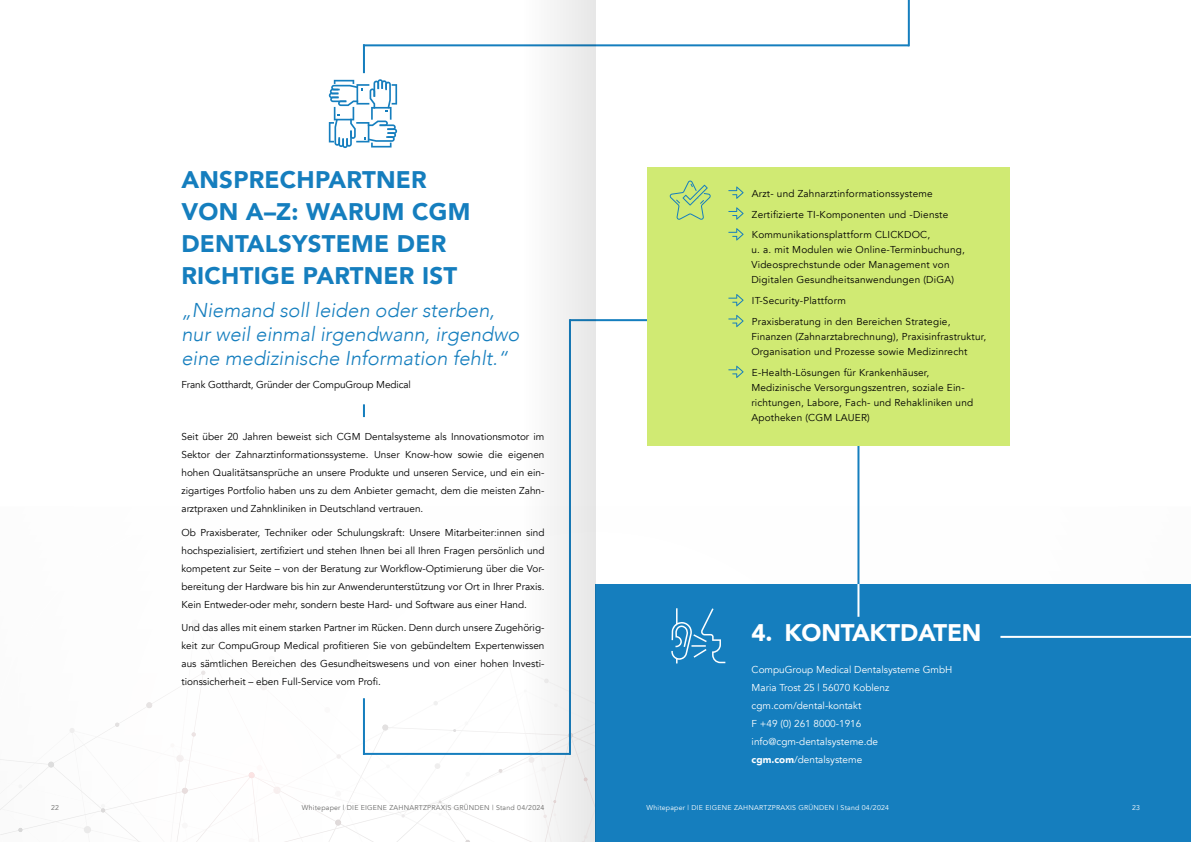
<style>
.page{position:relative;width:1191px;height:842px;background:#fff}
.page>*{position:absolute;margin:0;border:0;box-sizing:border-box;transform-origin:0 0}
.t1{font:900 24px/32px "Avenir";letter-spacing:.01em;color:#157ebe}
.t2{font:900 24px "Avenir";letter-spacing:-.01em;color:#fff}
.t3{font:italic 300 20px/24px "Avenir";color:#157ebe}
.t4{font:10px/18px "Avenir";letter-spacing:.02em;color:#000}
.t5{font:10px/18px "Avenir";color:#fff}
.t6{font:10px "Avenir";letter-spacing:-.01em;color:#000}
.t7{font:7px "Avenir";letter-spacing:.03em;color:#686867}
.t8{font:7px "Avenir";letter-spacing:.03em;color:#fff}
.s1{font-weight:900}
</style>
<div class="page">
<svg style="left:192px;top:620px;width:6px;height:7px"></svg>
<svg style="left:0;top:674px;width:336px;height:168px"></svg>
<svg style="left:248px;top:765px;width:15px;height:14px"></svg>
<svg style="left:48px;top:762px;width:6px;height:6px"></svg>
<svg style="left:146px;top:702px;width:6px;height:6px"></svg>
<svg style="left:182px;top:788px;width:6px;height:6px"></svg>
<svg style="left:101px;top:804px;width:4px;height:8px"></svg>
<svg style="left:18px;top:828px;width:5px;height:4px"></svg>
<svg style="left:115px;top:722px;width:4px;height:5px"></svg>
<svg style="left:191px;top:732px;width:5px;height:4px"></svg>
<svg style="left:201px;top:671px;width:4px;height:4px"></svg>
<svg style="left:433px;top:701px;width:5px;height:4px"></svg>
<img style="left:373px;top:727px;width:125px;height:25px">
<img style="left:336px;top:751px;width:50px;height:91px">
<img style="left:486px;top:772px;width:12px;height:56px">
<img style="left:435px;top:778px;width:51px;height:62px">
<img style="left:386px;top:802px;width:50px;height:40px">
<svg style="left:382px;top:724px;width:9px;height:8px"></svg>
<svg style="left:335px;top:820px;width:6px;height:6px"></svg>
<hr style="left:570px;top:319px;width:134px;height:2px;background:#157ebe">
<hr style="left:363px;top:753px;width:207px;height:2px;background:#157ebe">
<hr style="left:857px;top:432px;width:2px;height:152px;background:#157ebe">
<div style="left:646px;top:167px;width:363px;height:279px;background:#d0ea73"></div>
<svg style="left:669px;top:181px;width:42px;height:39px"></svg>
<div style="left:595px;top:584px;width:596px;height:258px;background:#157ebe"></div>
<hr style="left:857px;top:584px;width:2px;height:33px;background:#fff">
<hr style="left:1000px;top:636px;width:191px;height:2px;background:#fff">
<svg style="left:671px;top:608px;width:54px;height:55px"></svg>
<svg style="left:329px;top:79px;width:68px;height:69px"></svg>
<hr style="left:363px;top:44px;width:546px;height:2px;background:#157ebe">
<hr style="left:363px;top:44px;width:2px;height:29px;background:#157ebe">
<svg style="left:363px;top:404px;width:2px;height:13px"></svg>
<hr style="left:363px;top:698px;width:2px;height:57px;background:#157ebe">
<hr style="left:908px;top:0;width:2px;height:46px;background:#157ebe">
<svg style="left:728px;top:186px;width:15px;height:13px"></svg>
<svg style="left:728px;top:207px;width:15px;height:13px"></svg>
<svg style="left:728px;top:228px;width:15px;height:12px"></svg>
<svg style="left:728px;top:294px;width:15px;height:12px"></svg>
<svg style="left:728px;top:315px;width:15px;height:12px"></svg>
<svg style="left:728px;top:366px;width:15px;height:12px"></svg>
<div style="left:520px;top:0;width:75px;height:842px;background:#f3f3f3"></div>
<h1 class="t1" style="left:181px;top:163px;width:290px">ANSPRECHPARTNER<br>VON A–Z: WARUM CGM<br>DENTALSYSTEME DER<br>RICHTIGE PARTNER IST</h1>
<h2 class="t3" style="left:181px;top:298px;width:339px">„Niemand soll leiden oder sterben, nur weil einmal irgendwann, irgendwo eine medizinische Information fehlt.“</h2>
<p class="t6" style="left:181px;top:379px;width:231px">Frank Gotthardt, Gründer der CompuGroup Medical</p>
<p class="t4" style="left:181px;top:428px;width:364px;text-align:justify">Seit über 20 Jahren beweist sich CGM Dentalsysteme als Innovationsmotor im Sektor der Zahnarztinformationssysteme. Unser Know-how sowie die eigenen hohen Qualitätsansprüche an unsere Produkte und unseren Service, und ein ein&shy;zigartiges Portfolio haben uns zu dem Anbieter gemacht, dem die meisten Zahn&shy;arztpraxen und Zahnkliniken in Deutschland vertrauen.</p>
<p class="t4" style="left:181px;top:523px;width:364px;text-align:justify">Ob Praxisberater, Techniker oder Schulungskraft: Unsere Mitarbeiter:innen sind hochspezialisiert, zertifiziert und stehen Ihnen bei all Ihren Fragen persönlich und kompetent zur Seite – von der Beratung zur Workflow-Optimierung über die Vor&shy;bereitung der Hardware bis hin zur Anwenderunterstützung vor Ort in Ihrer Praxis.<br>Kein Entweder-oder mehr, sondern beste Hard- und Software aus einer Hand.</p>
<p class="t4" style="left:181px;top:619px;width:364px;text-align:justify">Und das alles mit einem starken Partner im Rücken. Denn durch unsere Zugehörig&shy;keit zur CompuGroup Medical profitieren Sie von gebündeltem Expertenwissen aus sämtlichen Bereichen des Gesundheitswesens und von einer hohen Investi&shy;tionssicherheit – eben Full-Service vom Profi.</p>
<p class="t4" style="left:752px;top:183px;width:198px;line-height:20.8px">Arzt- und Zahnarztinformationssysteme<br>Zertifizierte TI-Komponenten und -Dienste<br>Kommunikationsplattform CLICKDOC,</p>
<p class="t4" style="left:751px;top:243px;width:215px;line-height:15px">u. a. mit Modulen wie Online-Terminbuchung,<br>Videosprechstunde oder Management von<br>Digitalen Gesundheitsanwendungen (DiGA)</p>
<p class="t4" style="left:752px;top:291px;width:200px;line-height:20.8px">IT-Security-Plattform<br>Praxisberatung in den Bereichen Strategie,</p>
<p class="t4" style="left:751px;top:329px;width:236px;line-height:15px">Finanzen (Zahnarztabrechnung), Praxisinfrastruktur,<br>Organisation und Prozesse sowie Medizinrecht</p>
<p class="t4" style="left:751px;top:365px;width:223px;line-height:15px">E-Health-Lösungen für Krankenhäuser, Medizinische Versorgungszentren, soziale Ein&shy;richtungen, Labore, Fach- und Rehakliniken und Apotheken (CGM LAUER)</p>
<h1 class="t2" style="left:751px;top:612px;width:231px">4. KONTAKTDATEN</h1>
<p class="t5" style="left:751px;top:661px;width:202px">CompuGroup Medical Dentalsysteme GmbH<br>Maria Trost 25 | 56070 Koblenz cgm.com/dental-kontakt<br>F +49 (0) 261 8000-1916 info@cgm-dentalsysteme.de <span class="s1">cgm.com</span>/dentalsysteme</p>
<p class="t7" style="left:51px;top:803px;width:9px">22</p>
<p class="t7" style="left:302px;top:803px;width:244px">Whitepaper | DIE EIGENE ZAHNARTZPRAXIS GRÜNDEN | Stand 04/2024</p>
<p class="t8" style="left:646px;top:803px;width:244px">Whitepaper | DIE EIGENE ZAHNARTZPRAXIS GRÜNDEN | Stand 04/2024</p>
<p class="t8" style="left:1132px;top:803px;width:9px">23</p>
</div>
